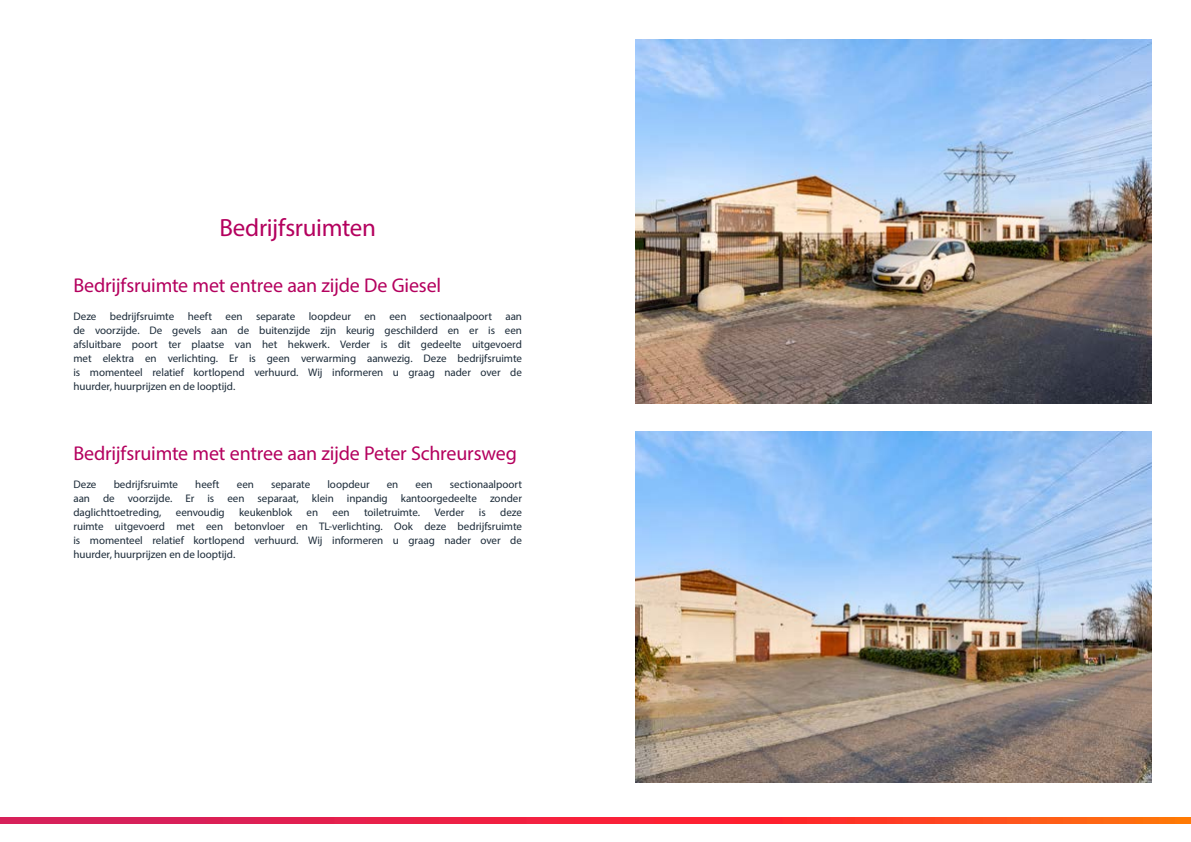
<style>
.page{position:relative;width:1191px;height:842px;background:#fff}
.page>*{position:absolute;margin:0;border:0;box-sizing:border-box;transform-origin:0 0}
.t1{font:25px "Myriad Pro";letter-spacing:-.01em;color:#b4005e}
.t2{font:20px "Myriad Pro";letter-spacing:-.01em;color:#b4005e}
.t3{font:11px/14px "Myriad Pro";color:#1c2b39;text-align:justify}
</style>
<div class="page">
<img style="left:635px;top:40px;width:516px;height:364px">
<img style="left:635px;top:432px;width:516px;height:350px">
<img style="left:0;top:817px;width:1191px;height:7px">
<h1 class="t1" style="left:219px;top:212px;width:158px">Bedrijfsruimten</h1>
<h2 class="t2" style="left:73px;top:273px;width:369px">Bedrijfsruimte met entree aan zijde De Giesel</h2>
<p class="t3" style="left:73px;top:309px;width:450px">Deze bedrijfsruimte heeft een separate loopdeur en een sectionaalpoort aan de voorzijde. De gevels aan de buitenzijde zijn keurig geschilderd en er is een afsluitbare poort ter plaatse van het hekwerk. Verder is dit gedeelte uitgevoerd met elektra en verlichting. Er is geen verwarming aanwezig. Deze bedrijfsruimte is momenteel relatief kortlopend verhuurd. Wij informeren u graag nader over de huurder, huurprijzen en de looptijd.</p>
<h2 class="t2" style="left:73px;top:441px;width:445px">Bedrijfsruimte met entree aan zijde Peter Schreursweg</h2>
<p class="t3" style="left:73px;top:477px;width:25px">Deze</p>
<p class="t3" style="left:114px;top:477px;width:66px">bedrijfsruimte</p>
<p class="t3" style="left:195px;top:477px;width:26px">heeft</p>
<p class="t3" style="left:237px;top:477px;width:19px">een</p>
<p class="t3" style="left:271px;top:477px;width:41px">separate</p>
<p class="t3" style="left:327px;top:477px;width:44px">loopdeur</p>
<p class="t3" style="left:387px;top:477px;width:13px">en</p>
<p class="t3" style="left:415px;top:477px;width:19px">een</p>
<p class="t3" style="left:73px;top:477px;width:450px;text-indent:376px">sectionaalpoort aan de voorzijde. Er is een separaat, klein inpandig kantoorgedeelte zonder daglichttoetreding,</p>
<p class="t3" style="left:73px;top:505px;width:450px;text-indent:427px">deze ruimte uitgevoerd met een betonvloer en TL-verlichting. Ook deze bedrijfsruimte is momenteel relatief kortlopend verhuurd. Wij informeren u graag nader over de huurder, huurprijzen en de looptijd.</p>
<p class="t3" style="left:176px;top:505px;width:50px">eenvoudig</p>
<p class="t3" style="left:239px;top:505px;width:54px">keukenblok</p>
<p class="t3" style="left:307px;top:505px;width:13px">en</p>
<p class="t3" style="left:332px;top:505px;width:19px">een</p>
<p class="t3" style="left:364px;top:505px;width:57px">toiletruimte.</p>
<p class="t3" style="left:434px;top:505px;width:31px">Verder</p>
<p class="t3" style="left:479px;top:505px;width:8px">is</p>
</div>
